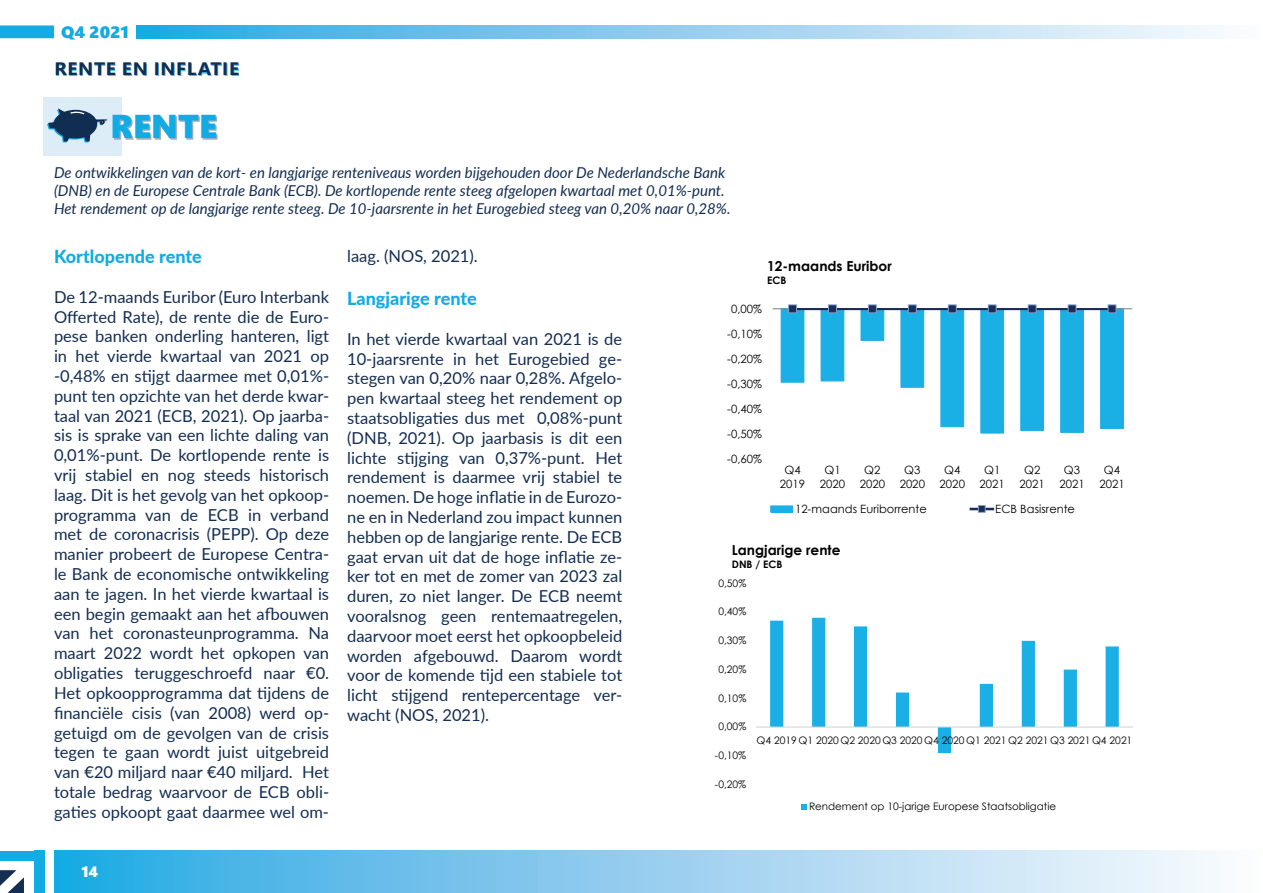
<style>
.page{position:relative;width:1263px;height:893px;background:#fff}
.page>*{position:absolute;margin:0;border:0;box-sizing:border-box;transform-origin:0 0}
.t1{font:33px "Segoe UI Black";color:#12abe3}
.t2{font:800 18px "Lato";color:#12abe3}
.t3{font:700 18px "Segoe UI";letter-spacing:.035em;color:#132d53;scale:1.06 1}
.t4{font:16.5px/19.8px "Lato";color:#132d53;text-align:justify}
.t5{font:16.5px "Segoe UI Black";color:#12abe3;scale:1.06 1}
.t6{font:italic 15px/18px "Lato";color:#132d53}
.t7{font:15px "Segoe UI Black";color:#fefdf2}
.t8{font:700 13.8px "Century Gothic";color:#000001}
.t9{font:11.4px/14.1px "Century Gothic";color:#000001;text-align:center}
.t10{font:10.35px "Century Gothic";color:#000001}
.t11{font:700 10.35px "Century Gothic";letter-spacing:-.005em;color:#000001}
</style>
<div class="page">
<svg style="left:780px;top:309px;width:344px;height:125px"></svg>
<hr style="left:773px;top:308px;width:359px;height:1px;background:#7c7f80">
<hr style="left:792px;top:309px;width:320px;height:1px;background:#1c2d5a">
<div style="left:788px;top:305px;width:8px;height:8px;background:#1c2d5a"></div>
<div style="left:788px;top:304px;width:9px;height:9px;border:1px solid #829ec5"></div>
<div style="left:828px;top:305px;width:8px;height:8px;background:#1c2d5a"></div>
<div style="left:828px;top:304px;width:9px;height:9px;border:1px solid #829ec5"></div>
<div style="left:868px;top:305px;width:8px;height:8px;background:#1c2d5a"></div>
<div style="left:868px;top:304px;width:9px;height:9px;border:1px solid #829ec5"></div>
<div style="left:908px;top:305px;width:8px;height:8px;background:#1c2d5a"></div>
<div style="left:908px;top:304px;width:9px;height:9px;border:1px solid #829ec5"></div>
<div style="left:948px;top:305px;width:8px;height:8px;background:#1c2d5a"></div>
<div style="left:948px;top:304px;width:9px;height:9px;border:1px solid #829ec5"></div>
<div style="left:988px;top:305px;width:8px;height:8px;background:#1c2d5a"></div>
<div style="left:988px;top:304px;width:9px;height:9px;border:1px solid #829ec5"></div>
<div style="left:1028px;top:305px;width:8px;height:8px;background:#1c2d5a"></div>
<div style="left:1028px;top:304px;width:8px;height:9px;border:1px solid #829ec5"></div>
<div style="left:1068px;top:305px;width:8px;height:8px;background:#1c2d5a"></div>
<div style="left:1068px;top:304px;width:8px;height:9px;border:1px solid #829ec5"></div>
<div style="left:1108px;top:305px;width:8px;height:8px;background:#1c2d5a"></div>
<div style="left:1107px;top:304px;width:9px;height:9px;border:1px solid #829ec5"></div>
<div style="left:771px;top:506px;width:22px;height:6px;background:#1aafe5"></div>
<div style="left:770px;top:505px;width:23px;height:7px;border:1px solid #1aafe5"></div>
<hr style="left:971px;top:508px;width:22px;height:2px;background:#1c2d5a">
<div style="left:978px;top:505px;width:7px;height:7px;background:#1c2d5a"></div>
<div style="left:978px;top:505px;width:8px;height:8px;border:1px solid #829ec5"></div>
<svg style="left:770px;top:618px;width:349px;height:135px"></svg>
<hr style="left:756px;top:727px;width:377px;height:1px;background:#cfd1d0">
<svg style="left:801px;top:804px;width:6px;height:5px"></svg>
<div style="left:43px;top:97px;width:79px;height:58px;background:#ddedf8"></div>
<svg style="left:54px;top:850px;width:1162px;height:43px;background:#90ceef"></svg>
<svg style="left:136px;top:25px;width:1083px;height:13px;background:#90ceef"></svg>
<div style="left:0;top:25px;width:54px;height:13px;background:#12abe3;border:2px solid #12abe3"></div>
<div style="left:0;top:850px;width:45px;height:10px;background:#12abe3"></div>
<div style="left:34px;top:850px;width:11px;height:43px;background:#12abe3"></div>
<svg style="left:0;top:870px;width:24px;height:23px"></svg>
<div style="left:57px;top:63px;width:182px;height:13px;background:#12abe3;opacity:.75"></div>
<div style="left:114px;top:116px;width:104px;height:23px;background:#7f96a7;opacity:.75"></div>
<svg style="left:47px;top:108px;width:60px;height:35px"></svg>
<p class="t5" style="left:61px;top:20px;width:66px">Q4 2021</p>
<p class="t3" style="left:54px;top:52px;width:176px">RENTE EN INFLATIE</p>
<h1 class="t1" style="left:111px;top:102px;width:108px">RENTE</h1>
<p class="t6" style="left:54px;top:163px;width:678px">De ontwikkelingen van de kort- en langjarige renteniveaus worden bijgehouden door De Nederlandsche Bank (DNB) en de Europese Centrale Bank (ECB). De kortlopende rente steeg afgelopen kwartaal met 0,01%-punt.<br>Het rendement op de langjarige rente steeg. De 10-jaarsrente in het Eurogebied steeg van 0,20% naar 0,28%.</p>
<p class="t2" style="left:54px;top:243px;width:149px">Kortlopende rente</p>
<p class="t4" style="left:54px;top:286px;width:277px">De 12-maands Euribor (Euro Interbank Offerted Rate), de rente die de Euro&shy;pese banken onderling hanteren, ligt in het vierde kwartaal van 2021 op -0,48% en stijgt daarmee met 0,01%- punt ten opzichte van het derde kwar&shy;taal van 2021 (ECB, 2021). Op jaarba&shy;sis is sprake van een lichte daling van 0,01%-punt. De kortlopende rente is vrij stabiel en nog steeds historisch laag. Dit is het gevolg van het opkoop&shy;programma van de ECB in verband met de coronacrisis (PEPP). Op deze manier probeert de Europese Centra&shy;le Bank de economische ontwikkeling aan te jagen. In het vierde kwartaal is een begin gemaakt aan het afbouwen van het coronasteunprogramma. Na maart 2022 wordt het opkopen van obligaties teruggeschroefd naar €0.<br>Het opkoopprogramma dat tijdens de financiële cisis (van 2008) werd op&shy;getuigd om de gevolgen van de crisis tegen te gaan wordt juist uitgebreid van €20 miljard naar €40 miljard. Het totale bedrag waarvoor de ECB obli&shy;gaties opkoopt gaat daarmee wel om-</p>
<p class="t4" style="left:347px;top:245px;width:132px">laag. (NOS, 2021).</p>
<p class="t2" style="left:347px;top:285px;width:131px">Langjarige rente</p>
<p class="t4" style="left:347px;top:328px;width:277px">In het vierde kwartaal van 2021 is de 10-jaarsrente in het Eurogebied ge&shy;stegen van 0,20% naar 0,28%. Afgelo&shy;pen kwartaal steeg het rendement op staatsobligaties dus met 0,08%-punt (DNB, 2021). Op jaarbasis is dit een lichte stijging van 0,37%-punt. Het rendement is daarmee vrij stabiel te noemen. De hoge inflatie in de Eurozo&shy;ne en in Nederland zou impact kunnen hebben op de langjarige rente. De ECB gaat ervan uit dat de hoge inflatie ze&shy;ker tot en met de zomer van 2023 zal duren, zo niet langer. De ECB neemt vooralsnog geen rentemaatregelen, daarvoor moet eerst het opkoopbeleid worden afgebouwd. Daarom wordt voor de komende tijd een stabiele tot licht stijgend rentepercentage ver&shy;wacht (NOS, 2021).</p>
<p class="t7" style="left:82px;top:861px;width:18px">14</p>
<p class="t8" style="left:767px;top:256px;width:126px">12-maands Euribor</p>
<p class="t11" style="left:767px;top:273px;width:21px">ECB</p>
<p class="t9" style="left:731px;top:301px;width:33px">0,00%</p>
<p class="t9" style="left:727px;top:326px;width:36px">-0,10%</p>
<p class="t9" style="left:727px;top:351px;width:36px">-0,20%</p>
<p class="t9" style="left:727px;top:376px;width:36px">-0,30%</p>
<p class="t9" style="left:727px;top:401px;width:36px">-0,40%</p>
<p class="t9" style="left:727px;top:426px;width:36px">-0,50%</p>
<p class="t9" style="left:727px;top:451px;width:36px">-0,60%</p>
<p class="t9" style="left:780px;top:463px;width:27px">Q4<br>2019</p>
<p class="t9" style="left:820px;top:463px;width:27px">Q1<br>2020</p>
<p class="t9" style="left:860px;top:463px;width:27px">Q2<br>2020</p>
<p class="t9" style="left:900px;top:463px;width:27px">Q3<br>2020</p>
<p class="t9" style="left:940px;top:463px;width:27px">Q4<br>2020</p>
<p class="t9" style="left:979px;top:463px;width:27px">Q1<br>2021</p>
<p class="t9" style="left:1019px;top:463px;width:27px">Q2<br>2021</p>
<p class="t9" style="left:1059px;top:463px;width:27px">Q3<br>2021</p>
<p class="t9" style="left:1099px;top:463px;width:27px">Q4<br>2021</p>
<p class="t9" style="left:795px;top:501px;width:133px">12-maands Euriborrente</p>
<p class="t9" style="left:995px;top:501px;width:81px">ECB Basisrente</p>
<p class="t8" style="left:732px;top:539px;width:110px">Langjarige rente</p>
<p class="t11" style="left:732px;top:556px;width:52px">DNB / ECB</p>
<p class="t10" style="left:718px;top:576px;width:30px">0,50%</p>
<p class="t10" style="left:718px;top:604px;width:30px">0,40%</p>
<p class="t10" style="left:718px;top:633px;width:30px">0,30%</p>
<p class="t10" style="left:718px;top:662px;width:30px">0,20%</p>
<p class="t10" style="left:718px;top:691px;width:30px">0,10%</p>
<p class="t10" style="left:718px;top:719px;width:30px">0,00%</p>
<p class="t10" style="left:715px;top:748px;width:33px">-0,10%</p>
<p class="t10" style="left:715px;top:777px;width:33px">-0,20%</p>
<p class="t10" style="left:756px;top:733px;width:377px">Q4 2019 Q1 2020 Q2 2020 Q3 2020 Q4 2020 Q1 2021 Q2 2021 Q3 2021 Q4 2021</p>
<p class="t10" style="left:809px;top:799px;width:249px">Rendement op 10-jarige Europese Staatsobligatie</p>
</div>
